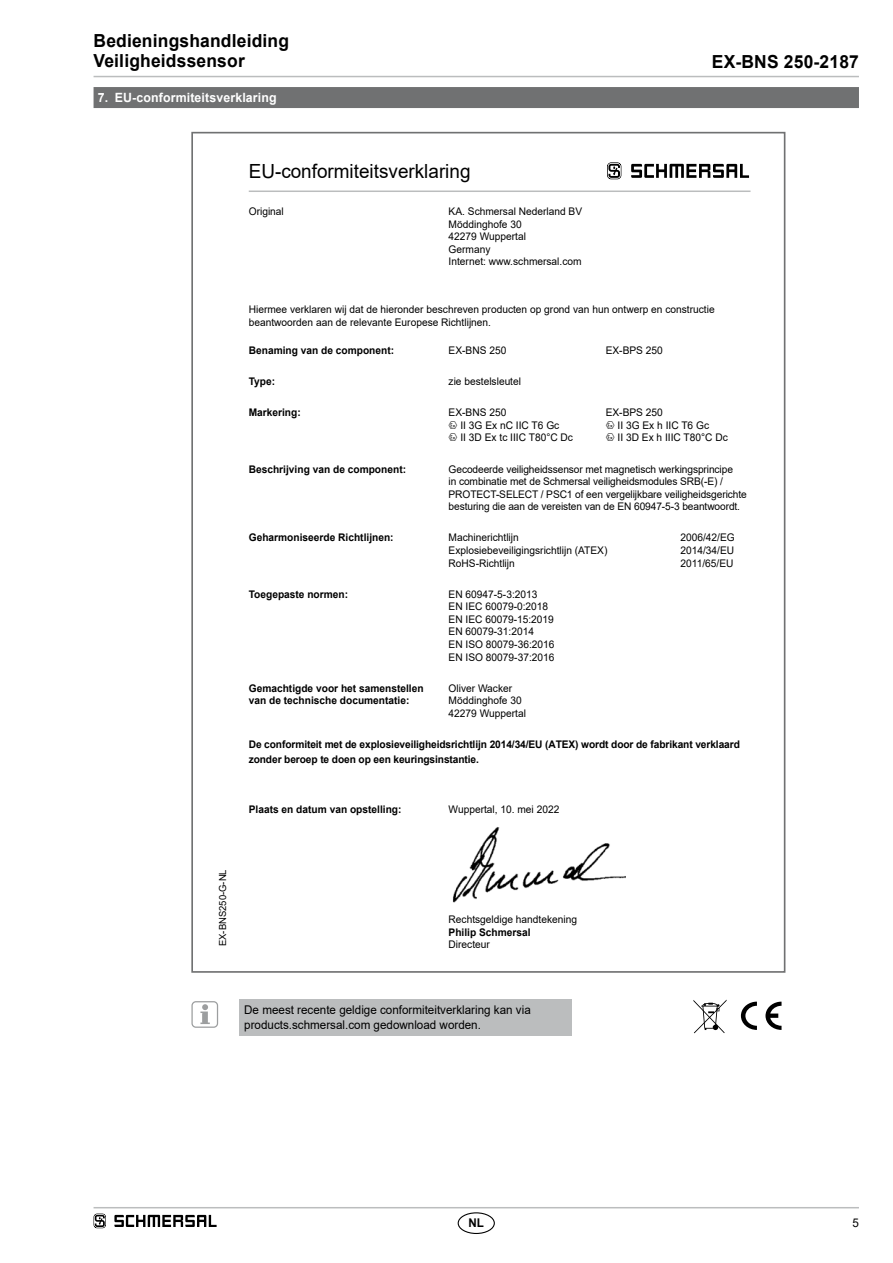
<style>
.page{position:relative;width:893px;height:1263px;background:#fff}
.page>*{position:absolute;margin:0;border:0;box-sizing:border-box;transform-origin:0 0}
.t1{font:19.5px "Arial";color:#000}
.t2{font:700 18px/20.2px "Arial";letter-spacing:.01em;color:#000}
.t3{font:700 12.75px "Arial";letter-spacing:.01em;color:#fff}
.t4{font:12px/15.1px "Arial";color:#000}
.t5{font:700 12px "Arial";color:#000}
.t6{font:10.5px/12.6px "Arial";color:#000}
.t7{font:700 10.5px/12.6px "Arial";color:#000}
.t8{font:9.75px "Arial";color:#000}
</style>
<div class="page">
<hr style="left:94px;top:1207px;width:765px;height:1px;background:#bbbdbe">
<hr style="left:94px;top:76px;width:765px;height:1px;background:#bbbdbe">
<div style="left:458px;top:1212px;width:37px;height:22px;border:1px solid #000;border-radius:50%"></div>
<div style="left:94px;top:87px;width:765px;height:21px;background:#707172"></div>
<img style="left:452px;top:827px;width:174px;height:76px">
<svg style="left:607px;top:162px;width:14px;height:17px"></svg>
<svg style="left:631px;top:164px;width:118px;height:14px"></svg>
<hr style="left:249px;top:190px;width:501px;height:2px;background:#bbbdbe">
<svg style="left:741px;top:1002px;width:16px;height:28px"></svg>
<svg style="left:765px;top:1002px;width:16px;height:28px"></svg>
<div style="left:239px;top:999px;width:332px;height:37px;background:#bbbdbe"></div>
<svg style="left:200px;top:1004px;width:10px;height:20px"></svg>
<div style="left:191px;top:1001px;width:27px;height:27px;border:1px solid #9c9e9f;border-radius:4px"></div>
<svg style="left:693px;top:999px;width:34px;height:34px"></svg>
<svg style="left:94px;top:1213px;width:12px;height:15px"></svg>
<svg style="left:114px;top:1215px;width:103px;height:12px"></svg>
<h2 class="t2" style="left:94px;top:31px;width:197px">Bedieningshandleiding<br>Veiligheidssensor</h2>
<p class="t3" style="left:98px;top:89px;width:180px">7. EU-conformiteitsverklaring</p>
<h1 class="t1" style="left:249px;top:158px;width:223px">EU-conformiteitsverklaring</h1>
<p class="t6" style="left:249px;top:205px;width:37px">Original</p>
<p class="t6" style="left:449px;top:205px;width:135px">KA. Schmersal Nederland BV<br>Möddinghofe 30<br>42279 Wuppertal<br>Germany<br>Internet: www.schmersal.com</p>
<h2 class="t2" style="left:712px;top:52px;width:149px">EX-BNS 250-2187</h2>
<p class="t6" style="left:249px;top:303px;width:467px">Hiermee verklaren wij dat de hieronder beschreven producten op grond van hun ontwerp en constructie beantwoorden aan de relevante Europese Richtlijnen.</p>
<p class="t7" style="left:249px;top:344px;width:147px">Benaming van de component:</p>
<p class="t6" style="left:449px;top:344px;width:59px">EX-BNS 250</p>
<p class="t6" style="left:606px;top:344px;width:59px">EX-BPS 250</p>
<p class="t7" style="left:249px;top:375px;width:28px">Type:</p>
<p class="t6" style="left:449px;top:375px;width:74px">zie bestelsleutel</p>
<p class="t7" style="left:249px;top:406px;width:54px">Markering:</p>
<p class="t6" style="left:460px;top:406px;width:114px;text-indent:-12px">EX-BNS 250<br>II 3G Ex nC IIC T6 Gc<br>II 3D Ex tc IIIC T80°C Dc</p>
<p class="t6" style="left:618px;top:406px;width:112px;text-indent:-12px">EX-BPS 250<br>II 3G Ex h IIC T6 Gc<br>II 3D Ex h IIIC T80°C Dc</p>
<p class="t7" style="left:249px;top:463px;width:159px">Beschrijving van de component:</p>
<p class="t6" style="left:449px;top:462px;width:300px">Gecodeerde veiligheidssensor met magnetisch werkingsprincipe<br>in combinatie met de Schmersal veiligheidsmodules SRB(-E) / PROTECT-SELECT / PSC1 of een vergelijkbare veiligheidsgerichte besturing die aan de vereisten van de EN 60947-5-3 beantwoordt.</p>
<p class="t7" style="left:249px;top:531px;width:146px">Geharmoniseerde Richtlijnen:</p>
<p class="t6" style="left:449px;top:531px;width:160px">Machinerichtlijn<br>Explosiebeveiligingsrichtlijn (ATEX)<br>RoHS-Richtlijn</p>
<p class="t6" style="left:680px;top:531px;width:56px;text-align:justify">2006/42/EG 2014/34/EU 2011/65/EU</p>
<p class="t7" style="left:249px;top:588px;width:101px">Toegepaste normen:</p>
<p class="t6" style="left:449px;top:587px;width:107px">EN 60947-5-3:2013<br>EN IEC 60079-0:2018<br>EN IEC 60079-15:2019<br>EN 60079-31:2014<br>EN ISO 80079-36:2016<br>EN ISO 80079-37:2016</p>
<p class="t7" style="left:249px;top:682px;width:176px">Gemachtigde voor het samenstellen van de technische documentatie:</p>
<p class="t6" style="left:449px;top:682px;width:79px">Oliver Wacker<br>Möddinghofe 30<br>42279 Wuppertal</p>
<p class="t7" style="left:249px;top:737px;width:493px;line-height:15.1px">De conformiteit met de explosieveiligheidsrichtlijn 2014/34/EU (ATEX) wordt door de fabrikant verklaard zonder beroep te doen op een keuringsinstantie.</p>
<p class="t8" style="left:216px;top:946px;width:78px;rotate:-90deg">EX-BNS250-G-NL</p>
<p class="t7" style="left:249px;top:804px;width:154px">Plaats en datum van opstelling:</p>
<p class="t6" style="left:449px;top:803px;width:112px">Wuppertal, 10. mei 2022</p>
<p class="t6" style="left:449px;top:913px;width:130px">Rechtsgeldige handtekening</p>
<p class="t7" style="left:449px;top:926px;width:84px">Philip Schmersal</p>
<p class="t6" style="left:449px;top:938px;width:43px">Directeur</p>
<p class="t4" style="left:244px;top:1002px;width:288px">De meest recente geldige conformiteitverklaring kan via products.schmersal.com gedownload worden.</p>
<p class="t5" style="left:468px;top:1214px;width:17px">NL</p>
<p class="t4" style="left:852px;top:1215px;width:8px">5</p>
</div>
